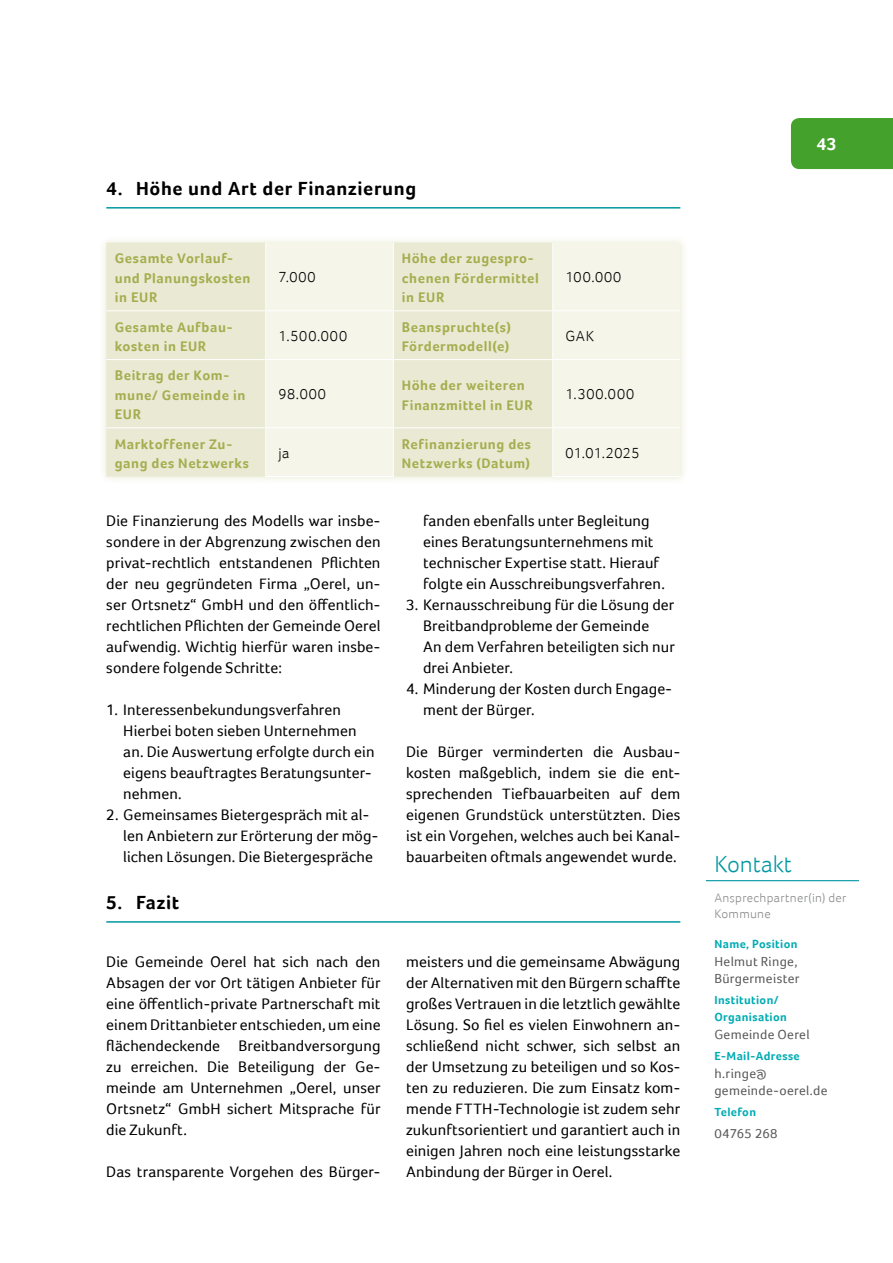
<style>
.page{position:relative;width:893px;height:1263px;background:#fff}
.page>*{position:absolute;margin:0;border:0;box-sizing:border-box;transform-origin:0 0}
.t1{font:300 24px "Foco";color:#0098a1}
.t2{font:700 19.5px "Foco";letter-spacing:.035em;color:#000}
.t3{font:700 18px "Foco";color:#fff}
.t4{font:15.75px/21px "Foco";letter-spacing:.005em;color:#000}
.t5{font:300 15px "Foco";letter-spacing:.065em;color:#000}
.t6{font:700 14.25px/19.5px "Foco";letter-spacing:.04em;color:#a4ae4f}
.t7{font:13.5px/16.5px "Foco";letter-spacing:.025em;color:#58585a}
.t8{font:300 12.75px/16.5px "Foco";letter-spacing:.025em;color:#87888a}
.t9{font:700 12px/16.5px "Foco";letter-spacing:.03em;color:#00acb3}
</style>
<div class="page">
<div style="left:791px;top:118px;width:102px;height:51px;background:#44a12b"></div>
<hr style="left:106px;top:207px;width:574px;height:2px;background:#0098a1">
<hr style="left:106px;top:921px;width:574px;height:2px;background:#0098a1">
<hr style="left:706px;top:880px;width:153px;height:1px;background:#0098a1">
<div style="left:99px;top:235px;width:589px;height:250px;background:#8a9c1f;opacity:.2"></div>
<div style="left:106px;top:243px;width:159px;height:233px;background:#eaead4"></div>
<svg style="left:266px;top:243px;width:414px;height:233px;background:#f0f0e1"></svg>
<hr style="left:552px;top:476px;width:128px;height:1px;background:#fff">
<hr style="left:265px;top:476px;width:129px;height:1px;background:#fff">
<hr style="left:265px;top:243px;width:1px;height:67px;background:#fff">
<hr style="left:393px;top:243px;width:1px;height:67px;background:#fff">
<hr style="left:552px;top:243px;width:1px;height:67px;background:#fff">
<hr style="left:106px;top:310px;width:160px;height:1px;background:#fff">
<hr style="left:266px;top:310px;width:127px;height:1px;background:#fff">
<hr style="left:265px;top:311px;width:1px;height:48px;background:#fff">
<hr style="left:393px;top:310px;width:160px;height:1px;background:#fff">
<hr style="left:393px;top:311px;width:1px;height:48px;background:#fff">
<hr style="left:553px;top:310px;width:127px;height:1px;background:#fff">
<hr style="left:552px;top:311px;width:1px;height:48px;background:#fff">
<hr style="left:106px;top:359px;width:160px;height:1px;background:#fff">
<hr style="left:266px;top:359px;width:127px;height:1px;background:#fff">
<hr style="left:265px;top:360px;width:1px;height:67px;background:#fff">
<hr style="left:393px;top:359px;width:160px;height:1px;background:#fff">
<hr style="left:393px;top:360px;width:1px;height:67px;background:#fff">
<hr style="left:553px;top:359px;width:127px;height:1px;background:#fff">
<hr style="left:552px;top:360px;width:1px;height:67px;background:#fff">
<hr style="left:106px;top:427px;width:160px;height:1px;background:#fff">
<hr style="left:266px;top:427px;width:127px;height:1px;background:#fff">
<hr style="left:265px;top:428px;width:1px;height:48px;background:#fff">
<hr style="left:393px;top:427px;width:160px;height:1px;background:#fff">
<hr style="left:393px;top:428px;width:1px;height:48px;background:#fff">
<hr style="left:553px;top:427px;width:127px;height:1px;background:#fff">
<hr style="left:552px;top:428px;width:1px;height:48px;background:#fff">
<p class="t2" style="left:106px;top:176px;width:311px">4. Höhe und Art der Finanzierung</p>
<p class="t6" style="left:115px;top:249px;width:137px">Gesamte Vorlauf&shy;und Planungskosten in EUR</p>
<p class="t5" style="left:279px;top:268px;width:39px">7.000</p>
<p class="t6" style="left:402px;top:249px;width:139px">Höhe der zugespro&shy;chenen Fördermittel in EUR</p>
<p class="t5" style="left:566px;top:268px;width:57px">100.000</p>
<p class="t6" style="left:115px;top:317px;width:120px">Gesamte Aufbau&shy;kosten in EUR</p>
<p class="t5" style="left:279px;top:327px;width:70px">1.500.000</p>
<p class="t6" style="left:402px;top:317px;width:111px">Beanspruchte(s)<br>Fördermodell(e)</p>
<p class="t5" style="left:566px;top:327px;width:30px">GA K</p>
<p class="t6" style="left:115px;top:366px;width:132px">Beitrag der Kom&shy;mune/ Gemeinde in<br>EUR</p>
<p class="t5" style="left:279px;top:385px;width:49px">98.000</p>
<p class="t6" style="left:402px;top:375px;width:131px">Höhe der weiteren<br>Finanzmittel in EUR</p>
<p class="t5" style="left:566px;top:385px;width:70px">1.300.000</p>
<p class="t6" style="left:115px;top:434px;width:136px">Marktoffener Zu&shy;gang des Netzwerks</p>
<p class="t5" style="left:279px;top:444px;width:13px">ja</p>
<p class="t6" style="left:402px;top:434px;width:131px">Refinanzierung des<br>Netzwerks (Datum)</p>
<p class="t5" style="left:566px;top:444px;width:76px">01.01.2025</p>
<p class="t4" style="left:106px;top:510px;width:276px;text-align:justify">Die Finanzierung des Modells war insbe&shy;sondere in der Abgrenzung zwischen den privat-rechtlich entstandenen Pflichten der neu gegründeten Firma „Oerel, un&shy;ser Ortsnetz“ GmbH und den öffentlich&shy;rechtlichen Pflichten der Gemeinde Oerel aufwendig. Wichtig hierfür waren insbe&shy;sondere folgende Schritte:</p>
<p class="t4" style="left:123px;top:699px;width:253px;text-indent:-17px">1. Interessenbekundungsverfahren<br>Hierbei boten sieben Unternehmen an. Die Auswertung erfolgte durch ein eigens beauftragtes Beratungsunter&shy;nehmen.</p>
<p class="t4" style="left:123px;top:804px;width:257px;text-indent:-17px">2. Gemeinsames Bietergespräch mit al&shy;len Anbietern zur Erörterung der mög&shy;lichen Lösungen. Die Bietergespräche</p>
<p class="t2" style="left:106px;top:890px;width:74px">5. Fazit</p>
<p class="t4" style="left:106px;top:951px;width:276px;text-align:justify">Die Gemeinde Oerel hat sich nach den Absagen der vor Ort tätigen Anbieter für eine öffentlich-private Partnerschaft mit einem Drittanbieter entschieden, um eine flächendeckende Breitbandversorgung zu erreichen. Die Beteiligung der Ge&shy;meinde am Unternehmen „Oerel, unser Ortsnetz“ GmbH sichert Mitsprache für die Zukunft.</p>
<p class="t4" style="left:106px;top:1161px;width:276px">Das transparente Vorgehen des Bürger-</p>
<p class="t4" style="left:423px;top:510px;width:243px">fanden ebenfalls unter Begleitung eines Beratungsunternehmens mit technischer Expertise statt. Hierauf folgte ein Ausschreibungsverfahren.</p>
<p class="t4" style="left:423px;top:594px;width:253px;text-indent:-17px">3. Kernausschreibung für die Lösung der<br>Breitbandprobleme der Gemeinde<br>An dem Verfahren beteiligten sich nur drei Anbieter.</p>
<p class="t4" style="left:423px;top:678px;width:251px;text-indent:-17px">4. Minderung der Kosten durch Engage&shy;ment der Bürger.</p>
<p class="t4" style="left:406px;top:741px;width:276px;text-align:justify">Die Bürger verminderten die Ausbau&shy;kosten maßgeblich, indem sie die ent&shy;sprechenden Tiefbauarbeiten auf dem eigenen Grundstück unterstützten. Dies ist ein Vorgehen, welches auch bei Kanal&shy;bauarbeiten oftmals angewendet wurde.</p>
<p class="t4" style="left:406px;top:951px;width:276px;text-align:justify">meisters und die gemeinsame Abwägung der Alternativen mit den Bürgern schaffte großes Vertrauen in die letztlich gewählte Lösung. So fiel es vielen Einwohnern an&shy;schließend nicht schwer, sich selbst an der Umsetzung zu beteiligen und so Kos&shy;ten zu reduzieren. Die zum Einsatz kom&shy;mende FTTH-Technologie ist zudem sehr zukunftsorientiert und garantiert auch in einigen Jahren noch eine leistungsstarke Anbindung der Bürger in Oerel.</p>
<p class="t3" style="left:816px;top:133px;width:22px">43</p>
<h1 class="t1" style="left:714px;top:850px;width:79px">Kontakt</h1>
<p class="t8" style="left:714px;top:889px;width:134px">Ansprechpartner(in) der<br>Kommune</p>
<p class="t9" style="left:714px;top:936px;width:85px">Name, Position</p>
<p class="t7" style="left:714px;top:953px;width:87px">Helmut Ringe,<br>Bürgermeister</p>
<p class="t9" style="left:714px;top:992px;width:74px">Institution/<br>Organisation</p>
<p class="t7" style="left:714px;top:1026px;width:97px">Gemeinde Oerel</p>
<p class="t9" style="left:714px;top:1047px;width:87px">E-Mail-Adresse</p>
<p class="t7" style="left:714px;top:1065px;width:115px">h.ringe@ gemeinde-oerel.de</p>
<p class="t9" style="left:714px;top:1103px;width:43px">Telefon</p>
<p class="t7" style="left:714px;top:1125px;width:65px">04765 268</p>
</div>
